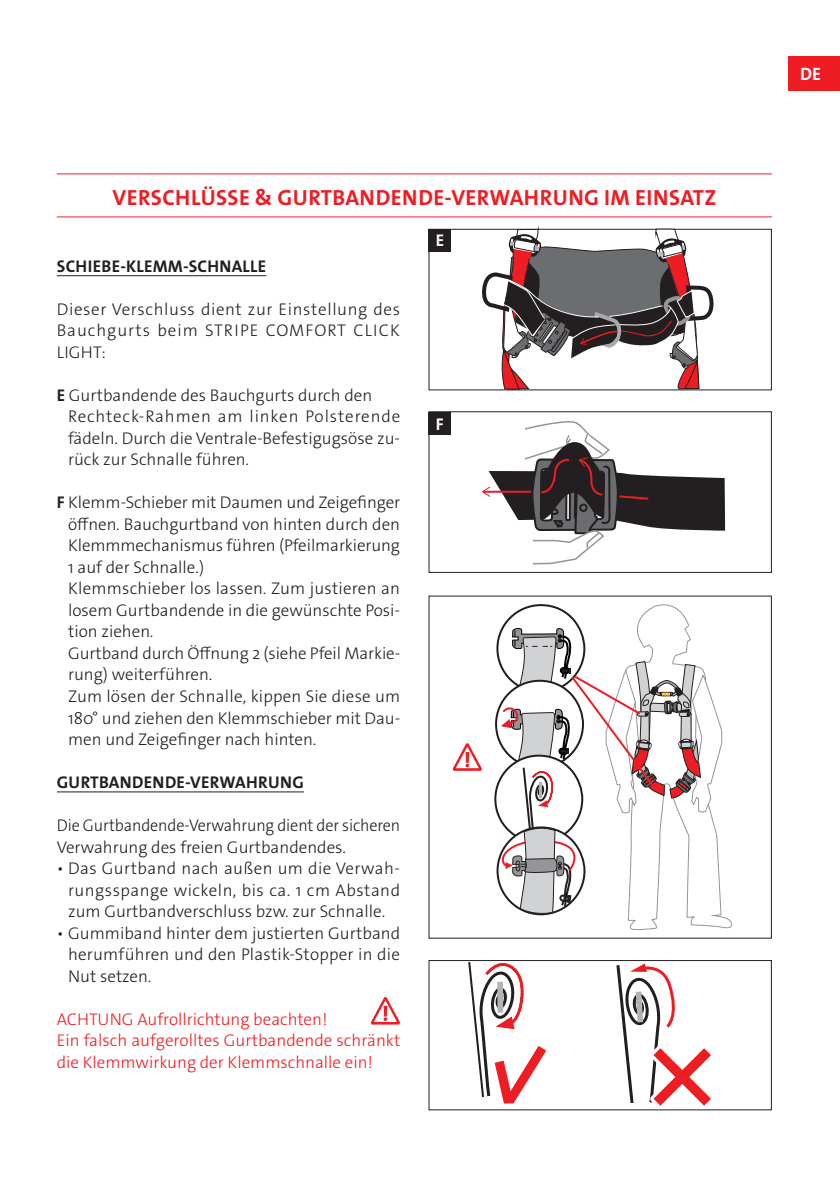
<style>
.page{position:relative;width:840px;height:1191px;background:#fff}
.page>*{position:absolute;margin:0;border:0;box-sizing:border-box;transform-origin:0 0}
.t1{font:700 22px "The Mix E2 s";letter-spacing:.02em;color:#ee1d23}
.t2{font:18px "The Sans LP7 Bld";color:#fff}
.t3{font:17px/21.6px "The Sans LP3 Lig";color:#231f20;text-align:justify}
.t4{font:17px/21.6px "The Sans LP3 Lig";color:#ee1d23}
.t5{font:17px/21.6px "The Sans LP3 Lig";color:#231f20;scale:.95 1}
.t6{font:17px "The Sans LP7 Bld";letter-spacing:.015em;color:#231f20}
.t7{font:17px "The Sans LP7 Bld";color:#fff}
.s1{font-family:"The Sans LP7 Bld"}
</style>
<div class="page">
<div style="left:788px;top:57px;width:51px;height:34px;background:#ee1d23"></div>
<hr style="left:57px;top:275px;width:209px;height:1px;background:#231f20">
<hr style="left:57px;top:791px;width:247px;height:1px;background:#231f20">
<hr style="left:57px;top:173px;width:714px;height:1px;background:#ee1d23">
<hr style="left:57px;top:216px;width:714px;height:1px;background:#ee1d23">
<svg style="left:452px;top:743px;width:30px;height:28px"></svg>
<svg style="left:370px;top:997px;width:30px;height:27px"></svg>
<svg style="left:498px;top:604px;width:234px;height:327px"></svg>
<div style="left:428px;top:960px;width:343px;height:150px;border:1px solid #231f20"></div>
<svg style="left:467px;top:960px;width:82px;height:144px"></svg>
<svg style="left:614px;top:963px;width:100px;height:146px"></svg>
<div style="left:428px;top:411px;width:343px;height:162px;border:1px solid #231f20"></div>
<div style="left:428px;top:229px;width:23px;height:22px;background:#231f20"></div>
<div style="left:428px;top:412px;width:23px;height:22px;background:#231f20"></div>
<svg style="left:478px;top:173px;width:247px;height:392px"></svg>
<p class="t1" style="left:112px;top:183px;width:605px">VERSCHLÜSSE &amp; GURTBANDENDE-VERWAHRUNG IM EINSATZ</p>
<p class="t7" style="left:435px;top:230px;width:10px">E</p>
<p class="t6" style="left:57px;top:255px;width:210px">SCHIEBE-KLEMM-SCHNALLE</p>
<p class="t3" style="left:57px;top:298px;width:344px">Dieser Verschluss dient zur Einstellung des Bauchgurts beim STRIPE COMFORT CLICK LIGHT:</p>
<p class="t3" style="left:68px;top:384px;width:333px;text-align:left;text-indent:-11px"><span class="s1">E</span> Gurtbandende des Bauchgurts durch den Rechteck-Rahmen am linken Polsterende fädeln. Durch die Ventrale-Befestigugsöse zu&shy;rück zur Schnalle führen.</p>
<p class="t3" style="left:68px;top:492px;width:333px;text-align:left;text-indent:-11px"><span class="s1">F</span> Klemm-Schieber mit Daumen und Zeigefinger öffnen. Bauchgurtband von hinten durch den Klemmmechanismus führen (Pfeilmarkierung 1 auf der Schnalle.)<br>Klemmschieber los lassen. Zum justieren an losem Gurtbandende in die gewünschte Posi&shy;tion ziehen.<br>Gurtband durch Öffnung 2 (siehe Pfeil Markie&shy;rung) weiterführen.<br>Zum lösen der Schnalle, kippen Sie diese um 180° und ziehen den Klemmschieber mit Dau&shy;men und Zeigefinger nach hinten.</p>
<p class="t6" style="left:57px;top:771px;width:248px">GURTBANDENDE-VERWAHRUNG</p>
<p class="t5" style="left:57px;top:814px;width:363px">Die Gurtbandende-Verwahrung dient der sicheren<br>Verwahrung des freien Gurtbandendes.</p>
<p class="t3" style="left:68px;top:857px;width:333px;text-indent:-11px">• Das Gurtband nach außen um die Verwah&shy;rungsspange wickeln, bis ca. 1 cm Abstand zum Gurtbandverschluss bzw. zur Schnalle.</p>
<p class="t3" style="left:68px;top:922px;width:333px;text-indent:-11px">• Gummiband hinter dem justierten Gurtband herumführen und den Plastik-Stopper in die Nut setzen.</p>
<p class="t4" style="left:57px;top:1008px;width:345px">ACHTUNG Aufrollrichtung beachten!<br>Ein falsch aufgerolltes Gurtbandende schränkt die Klemmwirkung der Klemmschnalle ein!</p>
<p class="t7" style="left:435px;top:413px;width:9px">F</p>
<p class="t2" style="left:799px;top:63px;width:22px">DE</p>
</div>
